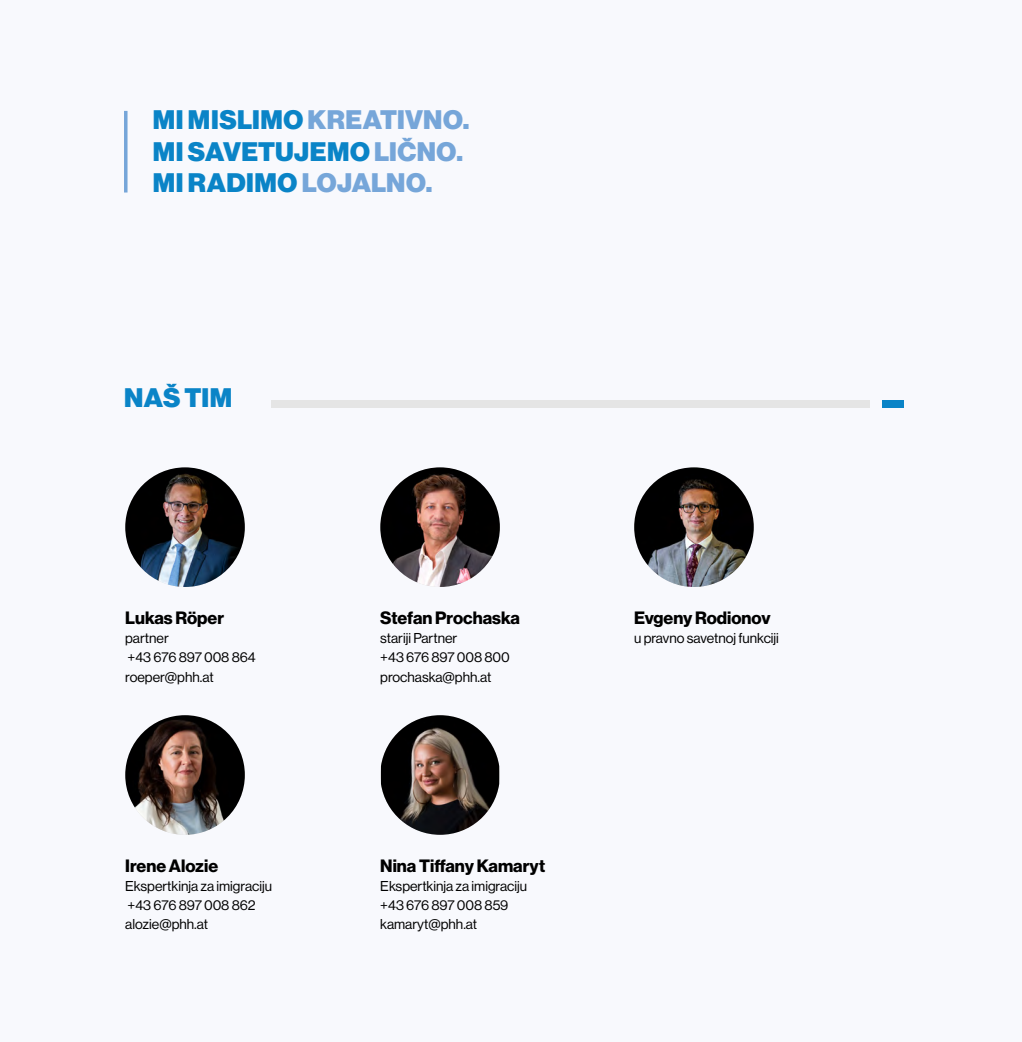
<style>
.page{position:relative;width:1022px;height:1042px;background:#f8f9fd}
.page>*{position:absolute;margin:0;border:0;box-sizing:border-box;transform-origin:0 0}
.t1{font:26.25px/31.5px "N Haas Grotesk DS Pro 95 Blk";letter-spacing:.02em;color:#0a84c7}
.t2{font:17.5px "N Haas Grotesk DS Pro 75 Bd";color:#000}
.t3{font:14px/19.2px "N Haas Grotesk DS Pro 55 Rg";color:#000}
.s1{color:#76a6d9}
</style>
<div class="page">
<img style="left:125px;top:467px;width:120px;height:120px;border-radius:60px">
<img style="left:125px;top:715px;width:120px;height:120px;border-radius:60px">
<img style="left:380px;top:467px;width:120px;height:120px;border-radius:60px">
<img style="left:381px;top:715px;width:118px;height:120px">
<img style="left:634px;top:467px;width:120px;height:120px;border-radius:60px">
<div style="left:271px;top:400px;width:598px;height:7px;background:#e5e5e5"></div>
<div style="left:882px;top:400px;width:22px;height:7px;background:#0a84c7"></div>
<svg style="left:124px;top:111px;width:4px;height:81px"></svg>
<h1 class="t1" style="left:153px;top:105px;width:318px">MI MISLIMO <span class="s1">KREATIVNO.<br></span>MI SAVETUJEMO <span class="s1">LIČNO.<br></span>MI RADIMO <span class="s1">LOJALNO.</span></h1>
<h1 class="t1" style="left:124px;top:382px;width:110px">NAŠ TIM</h1>
<p class="t2" style="left:125px;top:607px;width:100px">Lukas Röper</p>
<p class="t3" style="left:125px;top:628px;width:132px">partner<br>+43 676 897 008 864 roeper@phh.at</p>
<p class="t2" style="left:125px;top:855px;width:94px">Irene Alozie</p>
<p class="t3" style="left:125px;top:876px;width:148px">Ekspertkinja za imigraciju +43 676 897 008 862 alozie@phh.at</p>
<p class="t2" style="left:380px;top:607px;width:141px">Stefan Prochaska</p>
<p class="t3" style="left:380px;top:628px;width:131px">stariji Partner<br>+43 676 897 008 800 prochaska@phh.at</p>
<p class="t2" style="left:380px;top:855px;width:167px">Nina Tiffany Kamaryt</p>
<p class="t3" style="left:380px;top:876px;width:148px">Ekspertkinja za imigraciju +43 676 897 008 859 kamaryt@phh.at</p>
<p class="t2" style="left:634px;top:607px;width:138px">Evgeny Rodionov</p>
<p class="t3" style="left:634px;top:628px;width:146px">u pravno savetnoj funkciji</p>
</div>
